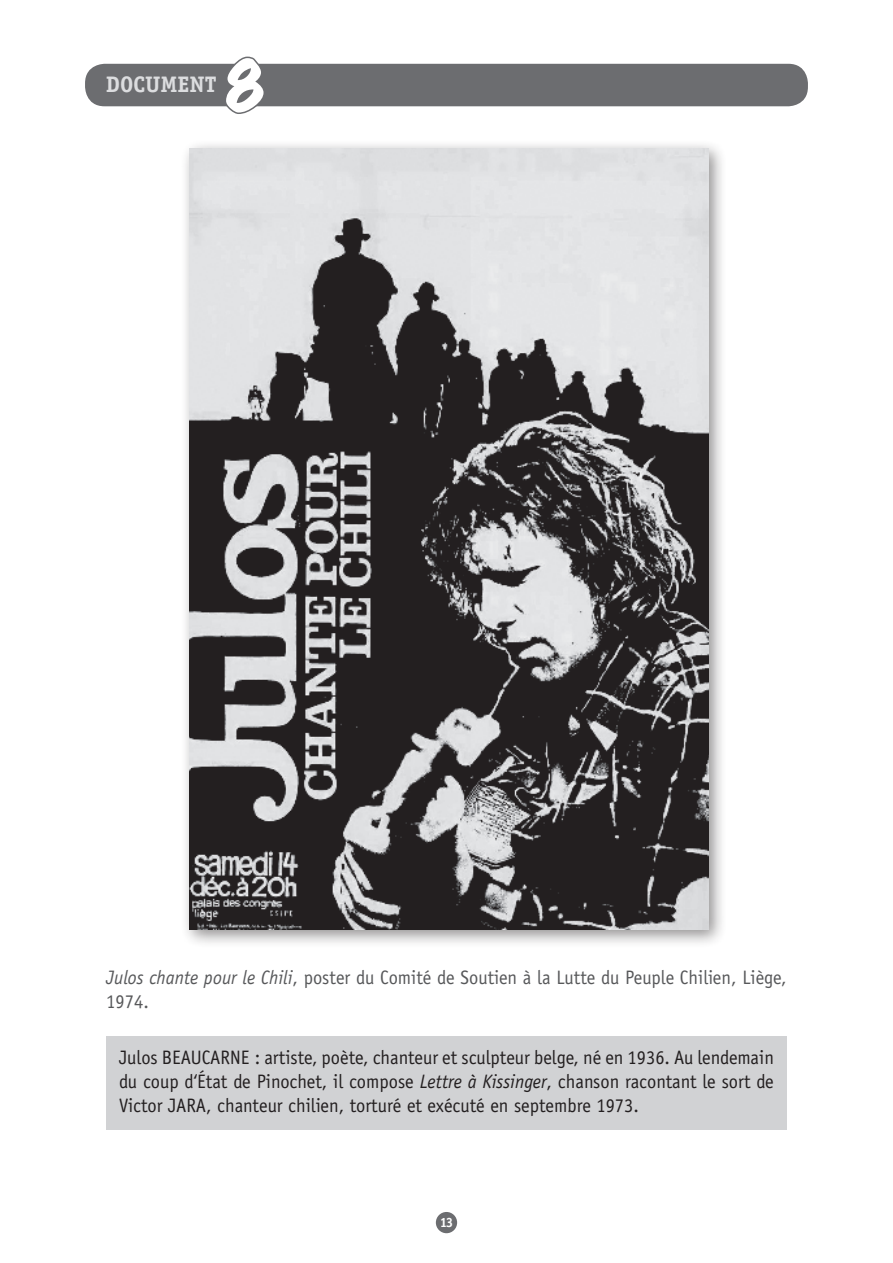
<style>
.page{position:relative;width:893px;height:1263px;background:#fff}
.page>*{position:absolute;margin:0;border:0;box-sizing:border-box;transform-origin:0 0}
.t1{font:expanded 60px "Marker Felt";color:#fff}
.t2{font:700 22.5px "Officina Serif";color:#dcdddf}
.Q_-_QUESTION{font:19.5px/24px "Officina Sans";color:#231f20;text-align:justify;scale:.95 1}
.Q_-_QUESTION-2{font:19.5px/24px "Officina Sans";color:#57585a;scale:.95 1}
.t3{font:700 13.5px "Officina Serif";color:#fff}
.s1{font-style:italic}
</style>
<div class="page">
<div style="left:436px;top:1212px;width:21px;height:21px;background:#6c6d70;border-radius:50%"></div>
<div style="left:85px;top:64px;width:723px;height:42px;background:#6c6d70;border-radius:20px"></div>
<svg style="left:223px;top:56px;width:44px;height:58px"></svg>
<div style="left:180px;top:139px;width:547px;height:809px;background:#231f20;opacity:.5"></div>
<img style="left:190px;top:149px;width:519px;height:780px">
<div style="left:106px;top:1036px;width:681px;height:94px;background:#d1d2d4"></div>
<p class="t2" style="left:106px;top:71px;width:112px">DOCUMENT</p>
<p class="t1" style="left:225px;top:39px;width:40px">8</p>
<p class="Q_-_QUESTION-2" style="left:106px;top:965px;width:718px"><span class="s1">Julos chante pour le Chili</span>, poster du Comité de Soutien à la Lutte du Peuple Chilien, Liège,<br>1974.</p>
<p class="Q_-_QUESTION" style="left:119px;top:1045px;width:691px">Julos BEAUCARNE : artiste, poète, chanteur et sculpteur belge, né en 1936. Au lendemain du coup d‘État de Pinochet, il compose <span class="s1">Lettre à Kissinger</span>, chanson racontant le sort de Victor JARA, chanteur chilien, torturé et exécuté en septembre 1973.</p>
<p class="t3" style="left:440px;top:1214px;width:15px">13</p>
</div>
